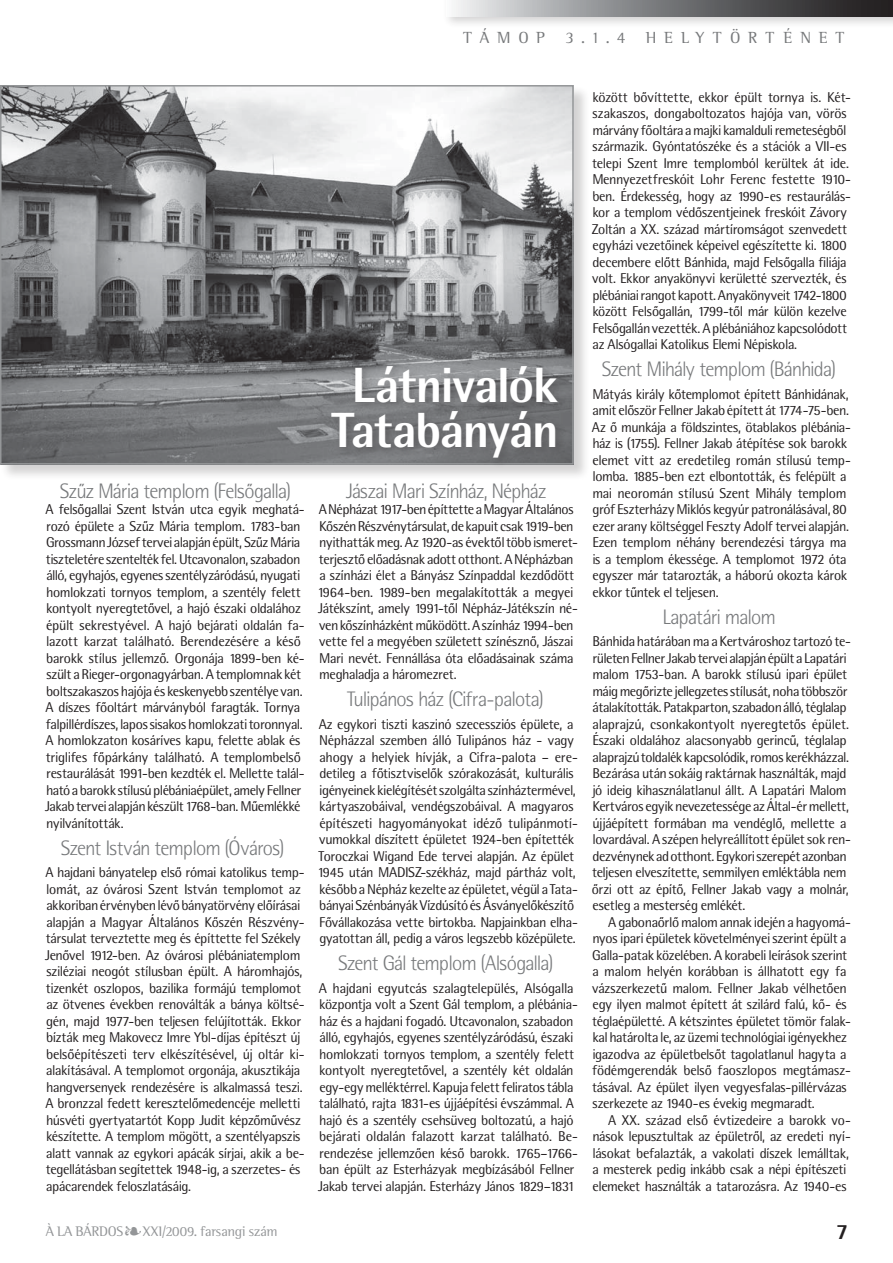
<style>
.page{position:relative;width:893px;height:1263px;background:#fff}
.page>*{position:absolute;margin:0;border:0;box-sizing:border-box;transform-origin:0 0}
.t1{font:700 49.5px/45px "Rotis Sm Sn XPFL";color:#fff;text-align:center}
.t2{font:700 21.75px "Rotis Sm Sn XPFL";color:#231f20}
.t3{font:21px "Rotis Sm Sn Lt PFL";letter-spacing:-.005em;color:#77797b}
.t4{font:16.5px "Rotis Sm Srf PFL";letter-spacing:.52em;color:#77797b}
.t5{font:14.25px/16.5px "Rotis Sm Sn PFL";letter-spacing:.01em;color:#231f20}
.t6{font:14.25px "Rotis Sm Srf PFL";letter-spacing:.015em;color:#949698}
</style>
<div class="page">
<div style="left:442px;top:0;width:451px;height:29px;background:#231f20;opacity:.2"></div>
<svg style="left:446px;top:0;width:447px;height:16px;background:#7b7b7d"></svg>
<div style="left:0;top:85px;width:590px;height:396px;background:#231f20;opacity:.2"></div>
<img style="left:3px;top:88px;width:568px;height:374px">
<div style="left:0;top:85px;width:574px;height:380px;border:2px solid #949698"></div>
<div style="left:327px;top:361px;width:240px;height:107px;background:#231f20;opacity:.3"></div>
<p class="t4" style="left:463px;top:27px;width:18px">TÁMO</p>
<p class="t4" style="left:536px;top:27px;width:10px">P</p>
<p class="t4" style="left:565px;top:27px;width:61px">3.1.4</p>
<p class="t4" style="left:646px;top:27px;width:201px">hel ytörténet</p>
<h3 class="t3" style="left:60px;top:478px;width:232px">Szűz Mária templom (Felsőgalla)</h3>
<p class="t5" style="left:45px;top:501px;width:261px">A felsőgallai Szent István utca egyik meghatá&shy;rozó épülete a Szűz Mária templom. 1783-ban Grossmann József tervei alapján épült, Szűz Mária tiszteletére szentelték fel. Utcavonalon, szabadon álló, egyhajós, egyenes szentélyzáródású, nyugati homlokzati tornyos templom, a szentély felett kontyolt nyeregtetővel, a hajó északi oldalához épült sekrestyével. A hajó bejárati oldalán fa&shy;lazott karzat található. Berendezésére a késő barokk stílus jellemző. Orgonája 1899-ben ké&shy;szült a Rieger-orgonagyárban. A templomnak két boltszakaszos hajója és keskenyebb szentélye van.<br>A díszes főoltárt márványból faragták. Tornya falpillérdíszes, lapos sisakos homlokzati toronnyal.<br>A homlokzaton kosáríves kapu, felette ablak és triglifes főpárkány található. A templombelső restaurálását 1991-ben kezdték el. Mellette talál&shy;ható a barokk stílusú plébániaépület, amely Fellner Jakab tervei alapján készült 1768-ban. Műemlékké nyilvánították.</p>
<h3 class="t3" style="left:61px;top:835px;width:224px">Szent István templom (Óváros)</h3>
<p class="t5" style="left:45px;top:864px;width:261px">A hajdani bányatelep első római katolikus temp&shy;lomát, az óvárosi Szent István templomot az akkoriban érvényben lévő bányatörvény előírásai alapján a Magyar Általános Kőszén Részvény&shy;társulat terveztette meg és építtette fel Székely Jenővel 1912-ben. Az óvárosi plébániatemplom sziléziai neogót stílusban épült. A háromhajós, tizenkét oszlopos, bazilika formájú templomot az ötvenes években renoválták a bánya költsé&shy;gén, majd 1977-ben teljesen felújították. Ekkor bízták meg Makovecz Imre Ybl-díjas építészt új belsőépítészeti terv elkészítésével, új oltár ki&shy;alakításával. A templomot orgonája, akusztikája hangversenyek rendezésére is alkalmassá teszi.<br>A bronzzal fedett keresztelőmedencéje melletti húsvéti gyertyatartót Kopp Judit képzőművész készítette. A templom mögött, a szentélyapszis alatt vannak az egykori apácák sírjai, akik a be&shy;tegellátásban segítettek 1948-ig, a szerzetes- és apácarendek feloszlatásáig.</p>
<h1 class="t1" style="left:331px;top:362px;width:228px">Látnivalók<br>Tatabányán</h1>
<h3 class="t3" style="left:346px;top:478px;width:201px">Jászai Mari Színház, Népház</h3>
<p class="t5" style="left:318px;top:501px;width:261px">A Népházat 1917-ben építtette a Magyar Általános Kőszén Részvénytársulat, de kapuit csak 1919-ben nyithatták meg. Az 1920-as évektől több ismeret&shy;terjesztő előadásnak adott otthont. A Népházban a színházi élet a Bányász Színpaddal kezdődött 1964-ben. 1989-ben megalakították a megyei Játékszínt, amely 1991-től Népház-Játékszín né&shy;ven kőszínházként működött. A színház 1994-ben vette fel a megyében született színésznő, Jászai Mari nevét. Fennállása óta előadásainak száma meghaladja a háromezret.</p>
<h3 class="t3" style="left:347px;top:687px;width:197px">Tulipános ház (Cifra-palota)</h3>
<p class="t5" style="left:318px;top:715px;width:261px">Az egykori tiszti kaszinó szecessziós épülete, a Népházzal szemben álló Tulipános ház - vagy ahogy a helyiek hívják, a Cifra-palota – ere&shy;detileg a főtisztviselők szórakozását, kulturális igényeinek kielégítését szolgálta színháztermével, kártyaszobáival, vendégszobáival. A magyaros építészeti hagyományokat idéző tulipánmotí&shy;vumokkal díszített épületet 1924-ben építették Toroczkai Wigand Ede tervei alapján. Az épület 1945 után MADISZ-székház, majd pártház volt, később a Népház kezelte az épületet, végül a Tata&shy;bányai Szénbányák Vízdúsító és Ásványelőkészítő Fővállakozása vette birtokba. Napjainkban elha&shy;gyatottan áll, pedig a város legszebb középülete.</p>
<h3 class="t3" style="left:338px;top:951px;width:216px">Szent Gál templom (Alsógalla)</h3>
<p class="t5" style="left:318px;top:979px;width:261px">A hajdani egyutcás szalagtelepülés, Alsógalla központja volt a Szent Gál templom, a plébánia&shy;ház és a hajdani fogadó. Utcavonalon, szabadon álló, egyhajós, egyenes szentélyzáródású, északi homlokzati tornyos templom, a szentély felett kontyolt nyeregtetővel, a szentély két oldalán egy-egy melléktérrel. Kapuja felett feliratos tábla található, rajta 1831-es újjáépítési évszámmal. A hajó és a szentély csehsüveg boltozatú, a hajó bejárati oldalán falazott karzat található. Be&shy;rendezése jellemzően késő barokk. 1765–1766- ban épült az Esterházyak megbízásából Fellner Jakab tervei alapján. Esterházy János 1829–1831</p>
<p class="t5" style="left:592px;top:88px;width:260px">között bővíttette, ekkor épült tornya is. Két&shy;szakaszos, dongaboltozatos hajója van, vörös márvány főoltára a majki kamalduli remeteségből származik. Gyóntatószéke és a stációk a VII-es telepi Szent Imre templomból kerültek át ide.<br>Mennyezetfreskóit Lohr Ferenc festette 1910- ben. Érdekesség, hogy az 1990-es restaurálás&shy;kor a templom védőszentjeinek freskóit Závory Zoltán a XX. század mártíromságot szenvedett egyházi vezetőinek képeivel egészítette ki. 1800 decembere előtt Bánhida, majd Felsőgalla filiája volt. Ekkor anyakönyvi kerületté szervezték, és plébániai rangot kapott. Anyakönyveit 1742-1800 között Felsőgallán, 1799-től már külön kezelve Felsőgallán vezették. A plébániához kapcsolódott az Alsógallai Katolikus Elemi Népiskola.</p>
<h3 class="t3" style="left:602px;top:357px;width:235px">Szent Mihály templom (Bánhida)</h3>
<p class="t5" style="left:592px;top:385px;width:260px">Mátyás király kőtemplomot épített Bánhidának, amit először Fellner Jakab épített át 1774-75-ben.<br>Az ő munkája a földszintes, ötablakos plébánia&shy;ház is (1755). Fellner Jakab átépítése sok barokk elemet vitt az eredetileg román stílusú temp&shy;lomba. 1885-ben ezt elbontották, és felépült a mai neoromán stílusú Szent Mihály templom gróf Eszterházy Miklós kegyúr patronálásával, 80 ezer arany költséggel Feszty Adolf tervei alapján.<br>Ezen templom néhány berendezési tárgya ma is a templom ékessége. A templomot 1972 óta egyszer már tatarozták, a háború okozta károk ekkor tűntek el teljesen.</p>
<h3 class="t3" style="left:662px;top:604px;width:114px">Lapatári malom</h3>
<p class="t5" style="left:592px;top:633px;width:260px">Bánhida határában ma a Kertvároshoz tartozó te&shy;rületen Fellner Jakab tervei alapján épült a Lapatári malom 1753-ban. A barokk stílusú ipari épület máig megőrizte jellegzetes stílusát, noha többször átalakították. Patakparton, szabadon álló, téglalap alaprajzú, csonkakontyolt nyeregtetős épület.<br>Északi oldalához alacsonyabb gerincű, téglalap alaprajzú toldalék kapcsolódik, romos kerékházzal.<br>Bezárása után sokáig raktárnak használták, majd jó ideig kihasználatlanul állt. A Lapatári Malom Kertváros egyik nevezetessége az Által-ér mellett, újjáépített formában ma vendéglő, mellette a lovardával. A szépen helyreállított épület sok ren&shy;dezvénynek ad otthont. Egykori szerepét azonban teljesen elveszítette, semmilyen emléktábla nem őrzi ott az építő, Fellner Jakab vagy a molnár, esetleg a mesterség emlékét.</p>
<p class="t5" style="left:592px;top:913px;width:260px;text-indent:16px">A gabonaőrlő malom annak idején a hagyomá&shy;nyos ipari épületek követelményei szerint épült a Galla-patak közelében. A korabeli leírások szerint a malom helyén korábban is állhatott egy fa vázszerkezetű malom. Fellner Jakab vélhetően egy ilyen malmot épített át szilárd falú, kő- és téglaépületté. A kétszintes épületet tömör falak&shy;kal határolta le, az üzemi technológiai igényekhez igazodva az épületbelsőt tagolatlanul hagyta a födémgerendák belső faoszlopos megtámasz&shy;tásával. Az épület ilyen vegyesfalas-pillérvázas szerkezete az 1940-es évekig megmaradt.</p>
<p class="t5" style="left:592px;top:1111px;width:260px;text-indent:16px">A XX. század első évtizedeire a barokk vo&shy;nások lepusztultak az épületről, az eredeti nyí&shy;lásokat befalazták, a vakolati díszek lemálltak, a mesterek pedig inkább csak a népi építészeti elemeket használták a tatarozásra. Az 1940-es</p>
<p class="t6" style="left:46px;top:1223px;width:233px">À La Bárdos•XXI/2009. farsangi szám</p>
<h2 class="t2" style="left:836px;top:1218px;width:12px">7</h2>
</div>
